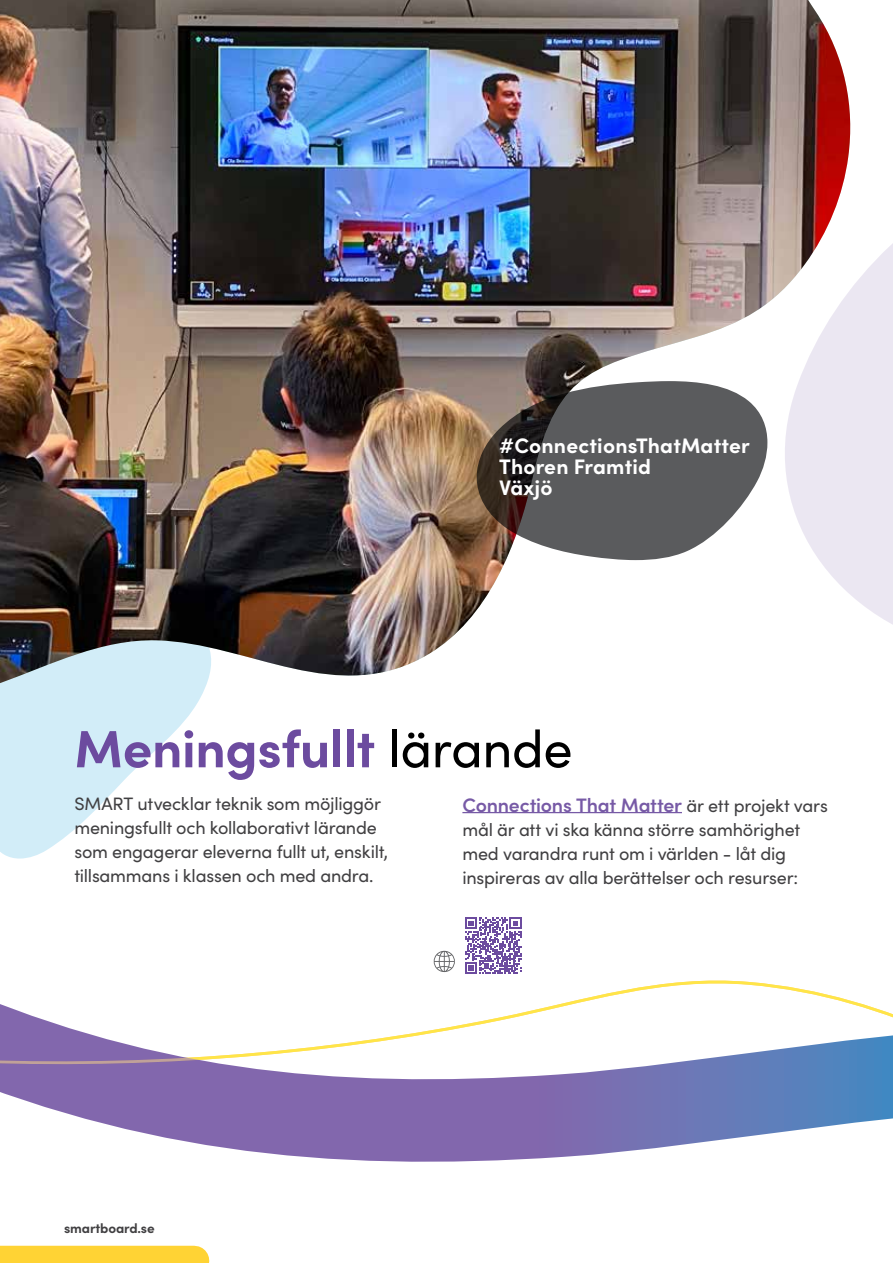
<style>
.page{position:relative;width:893px;height:1263px;background:#fff}
.page>*{position:absolute;margin:0;border:0;box-sizing:border-box;transform-origin:0 0}
.t1{font:700 52.5px "Sofia Pro";letter-spacing:-.01em;color:#6c4b9f}
.t2{font:700 21px/21px "Sofia Pro";letter-spacing:.01em;color:#fff}
.t3{font:600 19.5px "Sofia Pro";letter-spacing:-.01em;color:#775aa6}
.t4{font:18px/24px "Sofia Pro";letter-spacing:-.015em;color:#414042}
.t5{font:700 13.5px "Sofia Pro";letter-spacing:.01em;color:#000}
.t6{font:700 13.5px "Sofia Pro";letter-spacing:-.01em;color:#414042}
.s1{font-weight:400;color:#000}
.s2{font-weight:400;font-size:18px;color:#414042}
</style>
<div class="page">
<svg style="left:855px;top:243px;width:38px;height:382px;background:#ece8f3"></svg>
<svg style="left:0;top:1245px;width:210px;height:18px;background:#ffd53f"></svg>
<svg style="left:0;top:709px;width:193px;height:149px;fill:#d2edf8"></svg>
<img style="left:0;top:0;width:855px;height:709px">
<svg style="left:0;top:980px;width:893px;height:182px"></svg>
<svg style="left:477px;top:381px;width:290px;height:179px;background:#6b6868"></svg>
<hr style="left:462px;top:812px;width:220px;height:1px;background:#775aa6">
<svg style="left:433px;top:950px;width:22px;height:22px"></svg>
<svg style="left:465px;top:917px;width:56px;height:57px"></svg>
<p class="t2" style="left:499px;top:433px;width:252px">#ConnectionsThatMatter<br>Thoren Framtid<br>Växjö</p>
<h1 class="t1" style="left:74px;top:708px;width:500px">Meningsfullt <span class="s1">lärande</span></h1>
<p class="t4" style="left:74px;top:791px;width:315px">SMART utvecklar teknik som möjliggör meningsfullt och kollaborativt lärande som engagerar eleverna fullt ut, enskilt, tillsammans i klassen och med andra.</p>
<p class="t3" style="left:462px;top:790px;width:367px">Connections That Matter <span class="s2">är ett projekt vars</span></p>
<p class="t4" style="left:462px;top:816px;width:339px">mål är att vi ska känna större samhörighet med varandra runt om i världen - låt dig inspireras av alla berättelser och resurser:</p>
<p class="t6" style="left:64px;top:1217px;width:92px">smartboard.se</p>
<p class="t5" style="left:64px;top:1221px;width:98px">smarttech.com</p>
</div>
